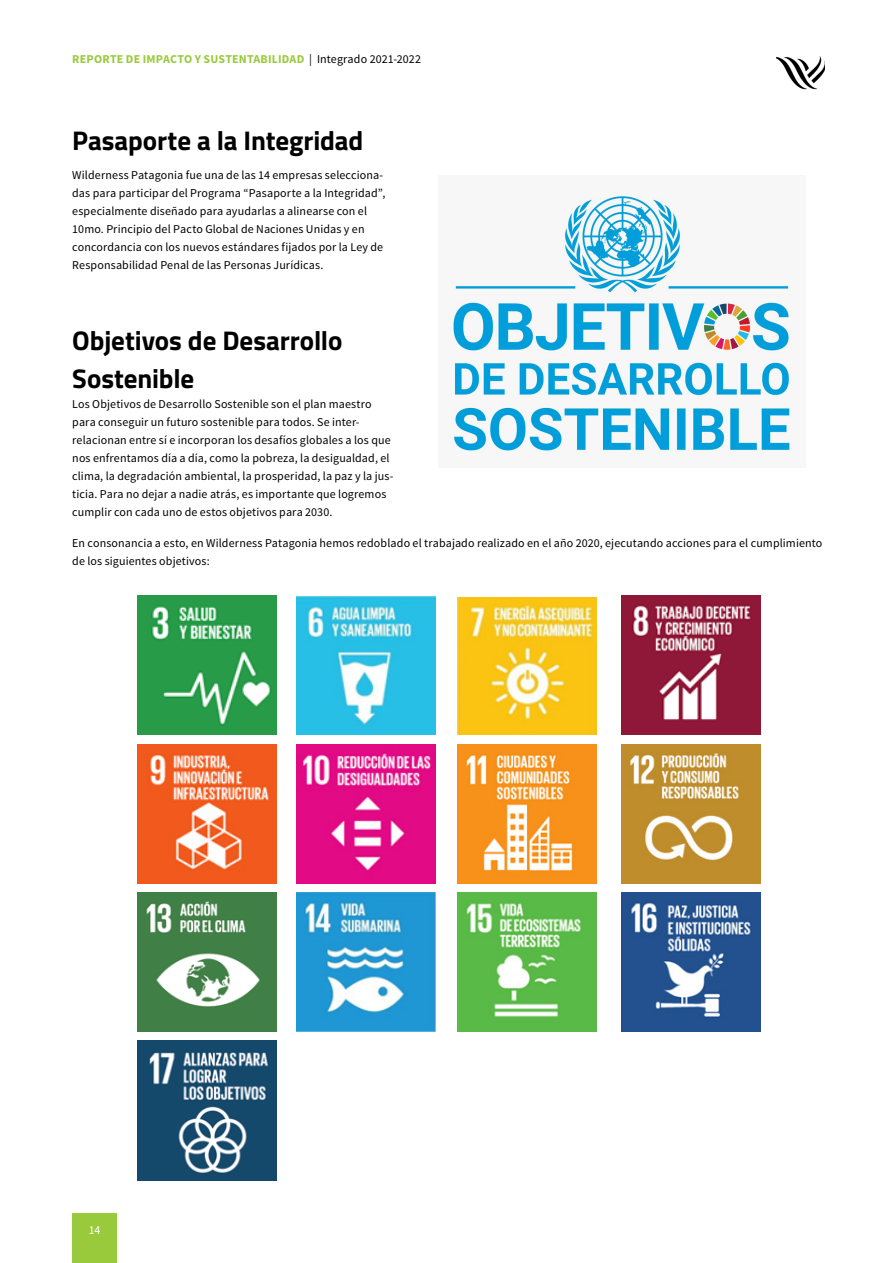
<style>
.page{position:relative;width:893px;height:1263px;background:#fff}
.page>*{position:absolute;margin:0;border:0;box-sizing:border-box;transform-origin:0 0}
._35_Header_Titillium{font:700 27px/37.5px "Titillium Web";letter-spacing:-.005em;color:#010101}
._8_Source_Sans_Pro{font:12px/18px "Source Sans Pro";letter-spacing:.01em;color:#010101}
._8_10_Source_Sans_Pr{font:700 12px "Source Sans Pro";letter-spacing:.015em;color:#99ca3b}
.t1{font:12px "Source Sans Pro";color:#fff}
.s1{font-weight:400;color:#010101}
</style>
<div class="page">
<img style="left:451px;top:193px;width:341px;height:260px">
<img style="left:137px;top:596px;width:139px;height:139px">
<img style="left:296px;top:596px;width:139px;height:139px">
<img style="left:458px;top:597px;width:139px;height:137px">
<img style="left:622px;top:596px;width:138px;height:139px">
<img style="left:138px;top:744px;width:138px;height:139px">
<img style="left:297px;top:744px;width:138px;height:139px">
<img style="left:458px;top:744px;width:139px;height:139px">
<img style="left:621px;top:744px;width:139px;height:139px">
<img style="left:137px;top:892px;width:139px;height:139px">
<img style="left:296px;top:893px;width:139px;height:138px">
<img style="left:458px;top:892px;width:139px;height:139px">
<img style="left:622px;top:892px;width:138px;height:139px">
<img style="left:137px;top:1041px;width:139px;height:139px">
<div style="left:72px;top:1213px;width:45px;height:50px;background:#99ca3b"></div>
<img style="left:777px;top:56px;width:48px;height:34px">
<p class="_8_10_Source_Sans_Pr" style="left:72px;top:51px;width:350px">REPORTE DE IMPACTO Y SUSTENTABILIDAD <span class="s1">| Integrado 2021-2022</span></p>
<p class="_35_Header_Titillium" style="left:72px;top:121px;width:293px">Pasaporte a la Integridad</p>
<p class="_8_Source_Sans_Pro" style="left:72px;top:166px;width:315px">Wilderness Patagonia fue una de las 14 empresas selecciona&shy;das para participar del Programa “Pasaporte a la Integridad”, especialmente diseñado para ayudarlas a alinearse con el 10mo. Principio del Pacto Global de Naciones Unidas y en concordancia con los nuevos estándares fijados por la Ley de Responsabilidad Penal de las Personas Jurídicas.</p>
<p class="_35_Header_Titillium" style="left:72px;top:320px;width:272px">Objetivos de Desarrollo<br>Sostenible</p>
<p class="_8_Source_Sans_Pro" style="left:72px;top:395px;width:323px">Los Objetivos de Desarrollo Sostenible son el plan maestro para conseguir un futuro sostenible para todos. Se inter&shy;relacionan entre sí e incorporan los desafíos globales a los que nos enfrentamos día a día, como la pobreza, la desigualdad, el clima, la degradación ambiental, la prosperidad, la paz y la jus&shy;ticia. Para no dejar a nadie atrás, es importante que logremos cumplir con cada uno de estos objetivos para 2030.</p>
<p class="_8_Source_Sans_Pro" style="left:72px;top:534px;width:752px">En consonancia a esto, en Wilderness Patagonia hemos redoblado el trabajado realizado en el año 2020, ejecutando acciones para el cumplimiento de los siguientes objetivos:</p>
<p class="t1" style="left:89px;top:1222px;width:13px">14</p>
</div>
